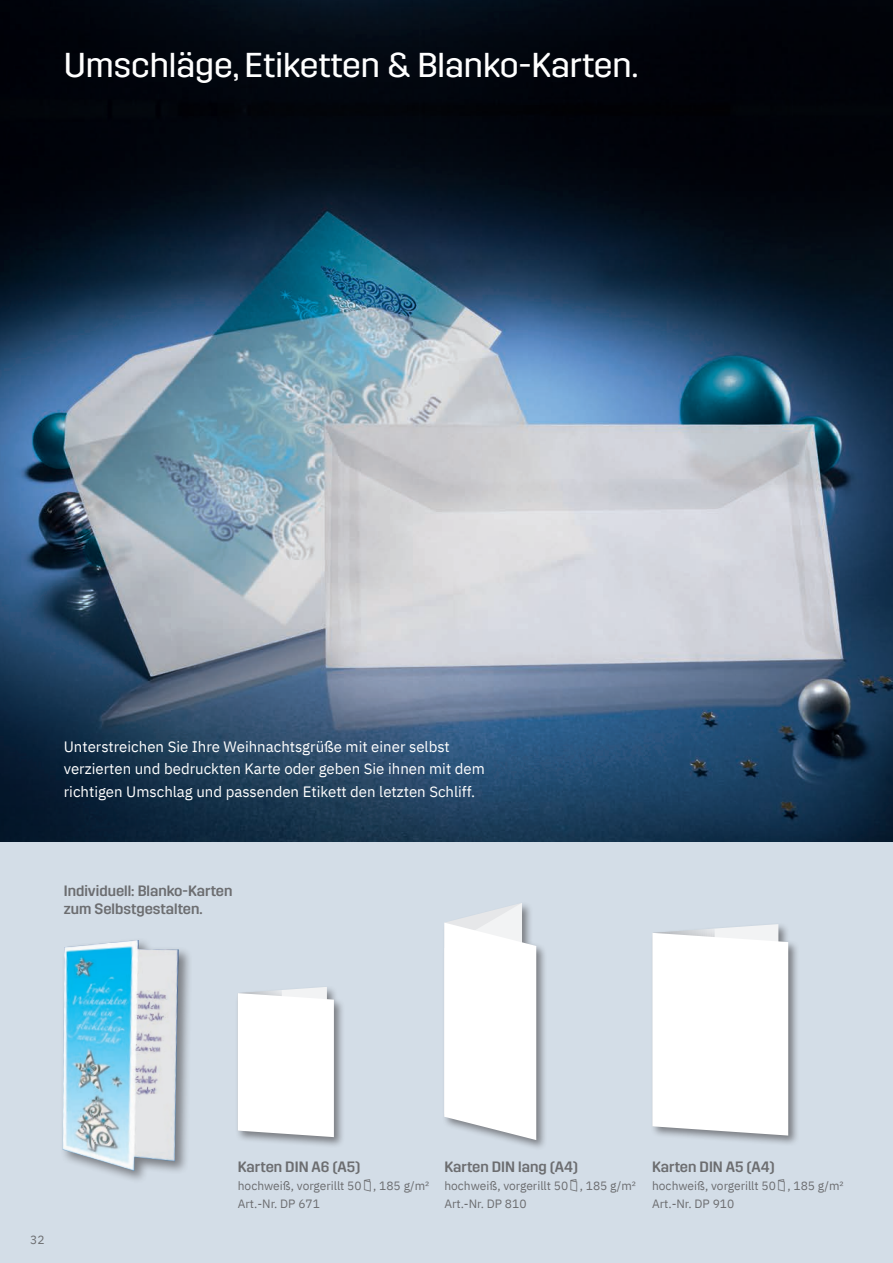
<style>
.page{position:relative;width:893px;height:1263px;background:#fff}
.page>*{position:absolute;margin:0;border:0;box-sizing:border-box;transform-origin:0 0}
.t1{font:34.5px "Trim";color:#fff}
.t2{font:15px/22.5px "IBM Plex Sans";color:#fff}
.t3{font:500 15px/18px "Trim";color:#6c6d70}
.t4{font:12px/18px "IBM Plex Sans";color:#6c6d70}
.s1{font-family:"Sigelpicto"}
</style>
<div class="page">
<div style="left:0;top:842px;width:893px;height:421px;background:#d3dde7"></div>
<img style="left:0;top:111px;width:893px;height:731px">
<div style="left:0;top:0;width:893px;height:111px;background:linear-gradient(to bottom,#030912,#010208)"></div>
<div style="left:235px;top:984px;width:111px;height:164px;background:#231f20;opacity:.5"></div>
<svg style="left:238px;top:987px;width:96px;height:150px;background:#fafbfb"></svg>
<div style="left:60px;top:937px;width:133px;height:247px;background:#231f20;opacity:.5"></div>
<img style="left:63px;top:940px;width:116px;height:231px">
<div style="left:442px;top:900px;width:106px;height:251px;background:#231f20;opacity:.5"></div>
<svg style="left:444px;top:903px;width:92px;height:237px;background:#f6f7f9"></svg>
<div style="left:650px;top:922px;width:150px;height:225px;background:#231f20;opacity:.5"></div>
<svg style="left:652px;top:924px;width:136px;height:211px;background:#fafbfb"></svg>
<hr style="left:892px;top:842px;width:1px;height:421px;background:#c2d1df">
<h1 class="t1" style="left:64px;top:45px;width:576px">Umschläge, Etiketten &amp; Blanko-Karten.</h1>
<p class="t2" style="left:64px;top:734px;width:423px">Unterstreichen Sie Ihre Weihnachtsgrüße mit einer selbst verzierten und bedruckten Karte oder geben Sie ihnen mit dem richtigen Umschlag und passenden Etikett den letzten Schliff.</p>
<p class="t3" style="left:64px;top:882px;width:170px">Individuell: Blanko-Karten zum Selbstgestalten.</p>
<p class="t4" style="left:30px;top:1230px;width:16px">32</p>
<p class="t3" style="left:238px;top:1158px;width:124px">Karten DIN A6 (A5)</p>
<p class="t4" style="left:238px;top:1176px;width:193px">hochweiß, vorgerillt 50<span class="s1">A</span>, 185 g/m²<br>Art.-Nr. DP 671</p>
<p class="t3" style="left:444px;top:1158px;width:135px">Karten DIN lang (A4)</p>
<p class="t4" style="left:444px;top:1176px;width:193px">hochweiß, vorgerillt 50<span class="s1">A</span>, 185 g/m²<br>Art.-Nr. DP 810</p>
<p class="t3" style="left:652px;top:1158px;width:124px">Karten DIN A5 (A4)</p>
<p class="t4" style="left:652px;top:1176px;width:193px">hochweiß, vorgerillt 50<span class="s1">A</span>, 185 g/m²<br>Art.-Nr. DP 910</p>
</div>
